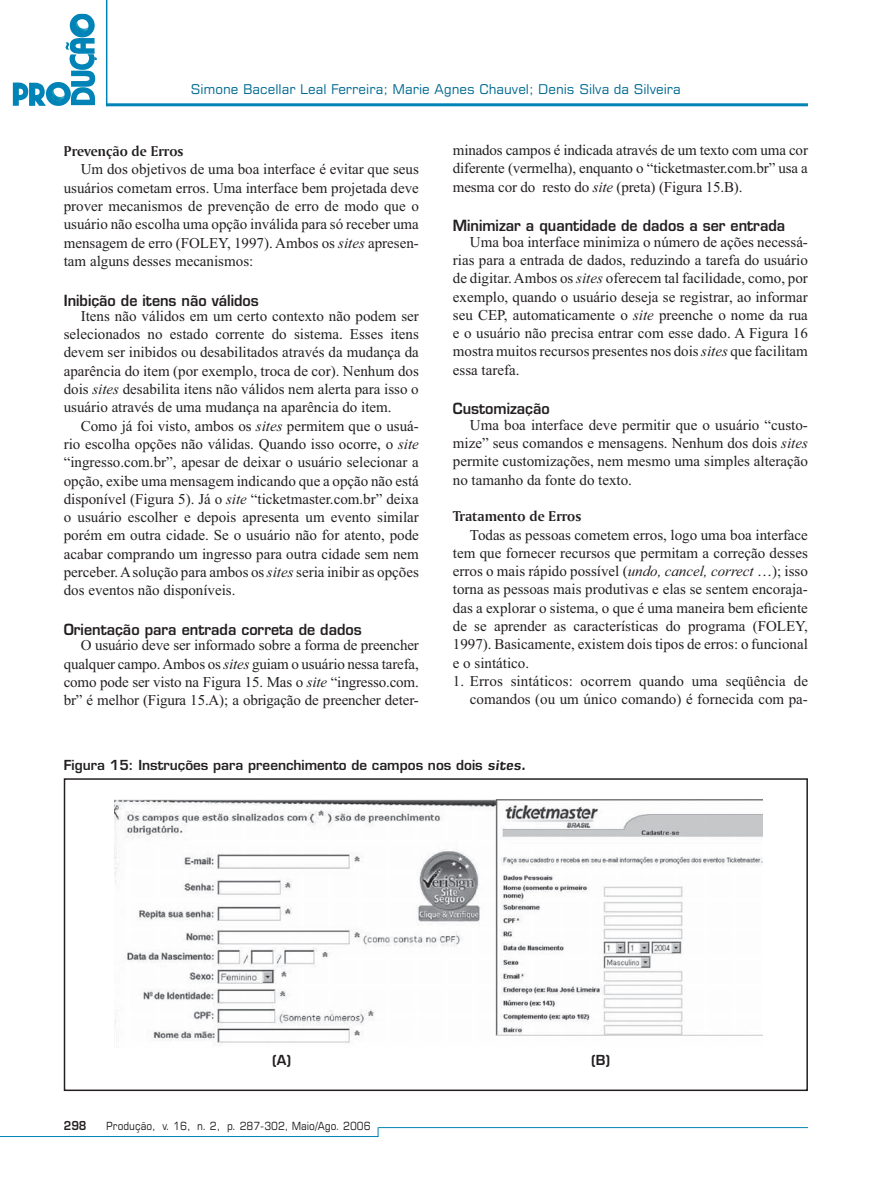
<style>
.page{position:relative;width:893px;height:1191px;background:#fff}
.page>*{position:absolute;margin:0;border:0;box-sizing:border-box;transform-origin:0 0}
.t1{font:15px/18.3px "Times";color:#231f20}
.t2{font:15px "Amerigo BT Bold A";color:#231f20}
.t3{font:13.5px "Square 721 BT";color:#006991}
.t4{font:13.5px "Square 721 Dm Normal";color:#231f20}
.t5{font:12px "Square 721 Dm Normal";color:#231f20;scale:.9 1}
.t6{font:11.25px "Square 721 BT";color:#231f20;scale:.9 1}
.s1{font-style:italic}
.s2{font-family:"Square 721 Dm Normal"}
.s3{font-family:"Square 721 Dm";font-style:italic}
</style>
<div class="page">
<hr style="left:107px;top:103px;width:701px;height:3px;background:#0083b6">
<hr style="left:106px;top:0;width:1px;height:106px;background:#0083b6">
<hr style="left:378px;top:1127px;width:430px;height:1px;background:#0083b6">
<svg style="left:13px;top:13px;width:84px;height:93px"></svg>
<hr style="left:0;top:1136px;width:378px;height:1px;background:#0083b6">
<img style="left:115px;top:799px;width:647px;height:245px">
<div style="left:64px;top:778px;width:744px;height:313px;border:2px solid #231f20"></div>
<p class="t3" style="left:191px;top:84px;width:492px">Simone Bacellar Leal Ferreira; Marie Agnes Chauvel; Denis Silva da Silveira</p>
<p class="t2" style="left:64px;top:145px;width:121px">Prevenção de Erros</p>
<p class="t1" style="left:81px;top:162px;width:340px">Um dos objetivos de uma boa interface é evitar que seus</p>
<p class="t1" style="left:64px;top:180px;width:357px">usuários cometam erros. Uma interface bem projetada deve</p>
<p class="t1" style="left:64px;top:198px;width:357px">prover mecanismos de prevenção de erro de modo que o</p>
<p class="t1" style="left:64px;top:216px;width:357px">usuário não escolha uma opção inválida para só receber uma</p>
<p class="t1" style="left:64px;top:235px;width:357px">mensagem de erro (FOLEY, 1997). Ambos os <span class="s1">sites</span> apresen-</p>
<p class="t1" style="left:64px;top:253px;width:191px">tam alguns desses mecanismos:</p>
<p class="t1" style="left:81px;top:294px;width:340px;line-height:15.3px;text-indent:-17px"><span class="s2">Inibição de itens não válidos<br></span>Itens não válidos em um certo contexto não podem ser</p>
<p class="t1" style="left:64px;top:326px;width:357px">selecionados no estado corrente do sistema. Esses itens</p>
<p class="t1" style="left:64px;top:345px;width:357px">devem ser inibidos ou desabilitados através da mudança da</p>
<p class="t1" style="left:64px;top:363px;width:357px">aparência do item (por exemplo, troca de cor). Nenhum dos</p>
<p class="t1" style="left:64px;top:381px;width:357px">dois <span class="s1">sites</span> desabilita itens não válidos nem alerta para isso o</p>
<p class="t1" style="left:64px;top:399px;width:329px">usuário através de uma mudança na aparência do item.</p>
<p class="t1" style="left:81px;top:418px;width:340px">Como já foi visto, ambos os <span class="s1">sites</span> permitem que o usuá-</p>
<p class="t1" style="left:64px;top:436px;width:357px">rio escolha opções não válidas. Quando isso ocorre, o <span class="s1">site</span></p>
<p class="t1" style="left:64px;top:454px;width:357px">“ingresso.com.br”, apesar de deixar o usuário selecionar a</p>
<p class="t1" style="left:64px;top:473px;width:357px">opção, exibe uma mensagem indicando que a opção não está</p>
<p class="t1" style="left:64px;top:491px;width:357px">disponível (Figura 5). Já o <span class="s1">site</span> “ticketmaster.com.br” deixa</p>
<p class="t1" style="left:64px;top:509px;width:357px">o usuário escolher e depois apresenta um evento similar</p>
<p class="t1" style="left:64px;top:528px;width:357px">porém em outra cidade. Se o usuário não for atento, pode</p>
<p class="t1" style="left:64px;top:546px;width:357px">acabar comprando um ingresso para outra cidade sem nem</p>
<p class="t1" style="left:64px;top:564px;width:357px">perceber. A solução para ambos os <span class="s1">sites</span> seria inibir as opções</p>
<p class="t1" style="left:64px;top:582px;width:173px">dos eventos não disponíveis.</p>
<p class="t1" style="left:81px;top:624px;width:340px;line-height:15.3px;text-indent:-17px"><span class="s2">Orientação para entrada correta de dados<br></span>O usuário deve ser informado sobre a forma de preencher</p>
<p class="t1" style="left:64px;top:656px;width:357px;text-align:justify">qualquer campo. Ambos os <span class="s1">sites</span> guiam o usuário nessa tarefa, como pode ser visto na Figura 15. Mas o <span class="s1">site</span> “ingresso.com. br” é melhor (Figura 15.A); a obrigação de preencher deter-</p>
<p class="t1" style="left:453px;top:142px;width:357px;text-align:justify">minados campos é indicada através de um texto com uma cor diferente (vermelha), enquanto o “ticketmaster.com.br” usa a mesma cor do resto do <span class="s1">site</span> (preta) (Figura 15.B).</p>
<p class="t1" style="left:470px;top:220px;width:340px;line-height:15.3px;text-indent:-17px"><span class="s2">Minimizar a quantidade de dados a ser entrada<br></span>Uma boa interface minimiza o número de ações necessá-</p>
<p class="t1" style="left:453px;top:252px;width:357px;text-align:justify">rias para a entrada de dados, reduzindo a tarefa do usuário de digitar. Ambos os <span class="s1">sites</span> oferecem tal facilidade, como, por exemplo, quando o usuário deseja se registrar, ao informar seu CEP, automaticamente o <span class="s1">site</span> preenche o nome da rua e o usuário não precisa entrar com esse dado. A Figura 16 mostra muitos recursos presentes nos dois <span class="s1">sites</span> que facilitam essa tarefa.</p>
<p class="t1" style="left:470px;top:403px;width:340px;line-height:15.3px;text-indent:-17px"><span class="s2">Customização<br></span>Uma boa interface deve permitir que o usuário “custo-</p>
<p class="t1" style="left:453px;top:435px;width:357px;text-align:justify">mize” seus comandos e mensagens. Nenhum dos dois <span class="s1">sites </span>permite customizações, nem mesmo uma simples alteração no tamanho da fonte do texto.</p>
<p class="t2" style="left:453px;top:510px;width:130px">Tratamento de Erros</p>
<p class="t1" style="left:470px;top:527px;width:340px">Todas as pessoas cometem erros, logo uma boa interface</p>
<p class="t1" style="left:453px;top:545px;width:357px">tem que fornecer recursos que permitam a correção desses</p>
<p class="t1" style="left:453px;top:563px;width:357px">erros o mais rápido possível (<span class="s1">undo, cancel, correct</span> …); isso</p>
<p class="t1" style="left:453px;top:581px;width:357px">torna as pessoas mais produtivas e elas se sentem encoraja-</p>
<p class="t1" style="left:453px;top:600px;width:357px">das a explorar o sistema, o que é uma maneira bem eficiente</p>
<p class="t1" style="left:453px;top:618px;width:357px">de se aprender as características do programa (FOLEY,</p>
<p class="t1" style="left:453px;top:636px;width:357px">1997). Basicamente, existem dois tipos de erros: o funcional</p>
<p class="t1" style="left:453px;top:655px;width:78px">e o sintático.</p>
<p class="t1" style="left:453px;top:673px;width:357px;text-align:right">1. Erros sintáticos: ocorrem quando uma seqüência de comandos (ou um único comando) é fornecida com pa-</p>
<p class="t4" style="left:64px;top:760px;width:463px">Figura 15: Instruções para preenchimento de campos nos dois <span class="s3">sites.</span></p>
<p class="t4" style="left:272px;top:1054px;width:20px">(A)</p>
<p class="t4" style="left:591px;top:1054px;width:21px">(B)</p>
<p class="t5" style="left:64px;top:1121px;width:27px">298</p>
<p class="t6" style="left:106px;top:1121px;width:295px">Produção, v. 16, n. 2, p. 287-302, Maio/Ago. 2006</p>
</div>
